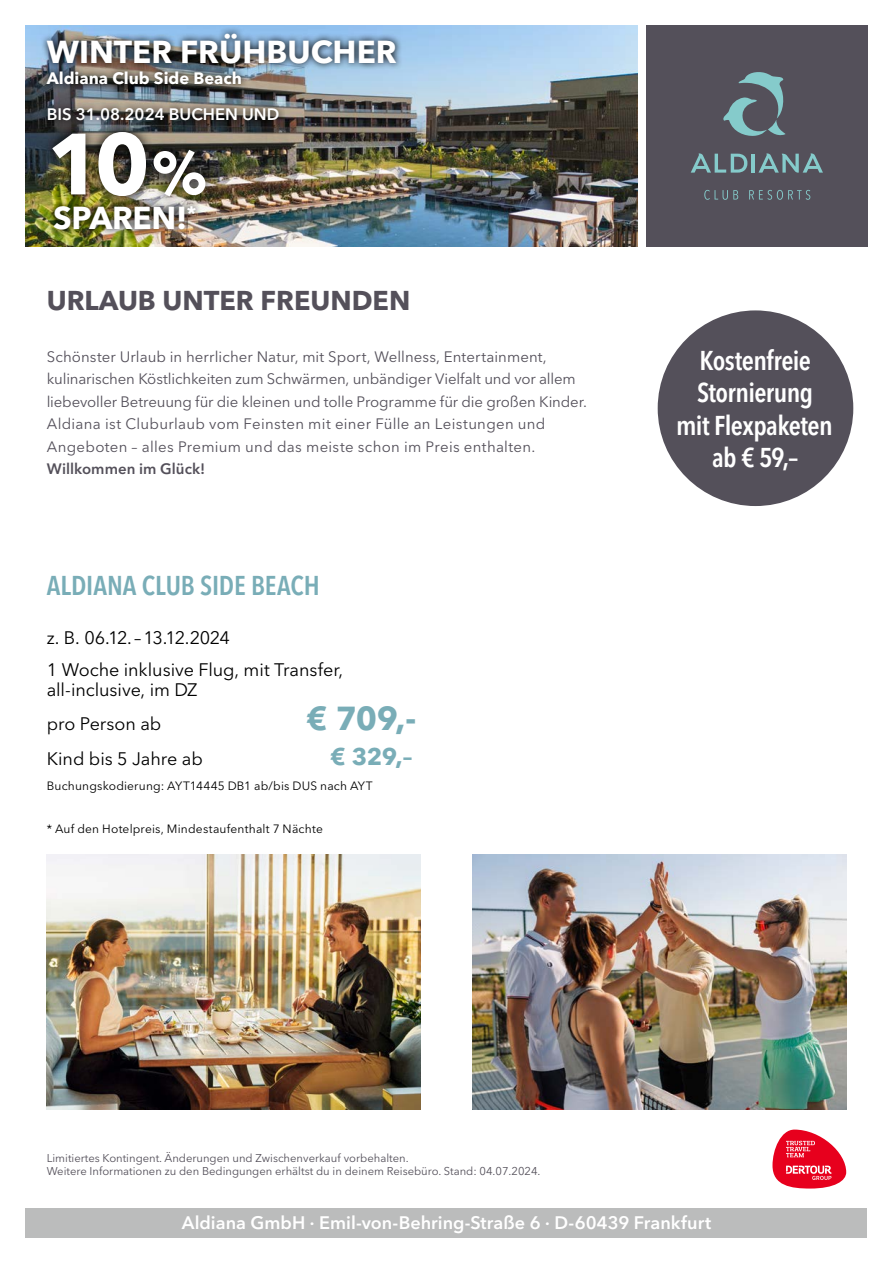
<style>
.page{position:relative;width:893px;height:1263px;background:#fff}
.page>*{position:absolute;margin:0;border:0;box-sizing:border-box;transform-origin:0 0}
.t1{font:700 85.8px "Avenir Next LT Pro";color:#fff}
.t2{font:700 60.3px "Avenir Next LT Pro";color:#fff}
.t3{font:700 33px "Avenir Next LT Pro";color:#79adb7}
.t4{font:700 31.5px "Avenir Next LT Pro";color:#fff}
.t5{font:600 condensed 27px/32.4px "Avenir Next LT Pro";letter-spacing:-.02em;color:#fff;text-align:center}
.t6{font:600 condensed 27px "Avenir Next LT Pro";letter-spacing:-.005em;color:#79adb7}
.t7{font:700 27px "Avenir Next LT Pro";color:#54505a}
.t8{font:700 24px "Avenir Next LT Pro";color:#79adb7}
.t9{font:700 19.5px "Avenir Next LT Pro";color:#fff}
.t10{font:18px/32.2px "Avenir Next LT Pro";letter-spacing:-.005em;color:#000}
.t11{font:600 18px "Avenir Next LT Pro";color:#fff}
.t12{font:600 16.5px "Avenir Next LT Pro";color:#fff}
.t13{font:700 16.5px "Avenir Next LT Pro";color:#fff}
.t14{font:15px/22.5px "Avenir Next LT Pro";letter-spacing:.005em;color:#54505a}
.t15{font:600 15px "Avenir Next LT Pro";letter-spacing:.005em;color:#54505a}
.t16{font:12px "Avenir Next LT Pro";letter-spacing:.015em;color:#000}
.t17{font:11.25px/12.8px "Avenir Next LT Pro";color:#54505a}
</style>
<div class="page">
<div style="left:26px;top:1208px;width:841px;height:29px;background:#bbbcbc"></div>
<div style="left:658px;top:310px;width:195px;height:196px;background:#54505a;border-radius:50%"></div>
<div style="left:646px;top:26px;width:221px;height:221px;background:#54505a"></div>
<svg style="left:704px;top:190px;width:34px;height:10px"></svg>
<svg style="left:749px;top:190px;width:61px;height:10px"></svg>
<svg style="left:723px;top:72px;width:63px;height:64px"></svg>
<svg style="left:691px;top:153px;width:56px;height:20px"></svg>
<hr style="left:752px;top:154px;width:3px;height:19px;background:#85cbcb">
<svg style="left:758px;top:153px;width:65px;height:20px"></svg>
<img style="left:26px;top:26px;width:611px;height:221px">
<svg style="left:772px;top:1129px;width:74px;height:59px"></svg>
<img style="left:39px;top:26px;width:364px;height:102px">
<img style="left:47px;top:208px;width:155px;height:29px">
<img style="left:41px;top:120px;width:176px;height:88px">
<img style="left:47px;top:855px;width:374px;height:255px">
<img style="left:472px;top:855px;width:374px;height:255px">
<h3 class="t4" style="left:47px;top:33px;width:351px">WINTER FRÜHBUCHER</h3>
<p class="t13" style="left:47px;top:69px;width:197px">Aldiana Club Side Beach</p>
<p class="t12" style="left:47px;top:105px;width:234px">BIS 31.08.2024 BUCHEN UND</p>
<h1 class="t1" style="left:47px;top:112px;width:105px">10</h1>
<h2 class="t2" style="left:152px;top:136px;width:56px">%</h2>
<h3 class="t4" style="left:53px;top:199px;width:136px">SPAREN!</h3>
<h3 class="t9" style="left:187px;top:202px;width:11px">*</h3>
<h3 class="t7" style="left:47px;top:284px;width:365px">URLAUB UNTER FREUNDEN</h3>
<p class="t14" style="left:47px;top:345px;width:542px">Schönster Urlaub in herrlicher Natur, mit Sport, Wellness, Entertainment, kulinarischen Köstlichkeiten zum Schwärmen, unbändiger Vielfalt und vor allem liebevoller Betreuung für die kleinen und tolle Programme für die großen Kinder.<br>Aldiana ist Cluburlaub vom Feinsten mit einer Fülle an Leistungen und Angeboten – alles Premium und das meiste schon im Preis enthalten.</p>
<p class="t15" style="left:47px;top:460px;width:160px">Willkommen im Glück!</p>
<h3 class="t6" style="left:47px;top:569px;width:274px">ALDIANA CLUB SIDE BEACH</h3>
<p class="t10" style="left:47px;top:622px;width:298px">z. B. 06.12. –13.12.2024<br>1 Woche inklusive Flug, mit Transfer,</p>
<p class="t10" style="left:47px;top:672px;width:152px;line-height:34.3px">all-inclusive, im DZ pro Person ab</p>
<h3 class="t3" style="left:306px;top:698px;width:111px">€ 709,-</h3>
<p class="t10" style="left:47px;top:742px;width:158px">Kind bis 5 Jahre ab</p>
<h3 class="t8" style="left:330px;top:741px;width:84px">€ 329,–</h3>
<p class="t16" style="left:47px;top:779px;width:327px">Buchungskodierung: AYT14445 DB1 ab/bis DUS nach AYT</p>
<p class="t16" style="left:47px;top:822px;width:278px">* Auf den Hotelpreis, Mindestaufenthalt 7 Nächte</p>
<h3 class="t5" style="left:676px;top:344px;width:158px">Kostenfreie<br>Stornierung<br>mit Flexpaketen ab € 59,–</h3>
<p class="t17" style="left:47px;top:1152px;width:495px">Limitiertes Kontingent. Änderungen und Zwischenverkauf vorbehalten.<br>Weitere Informationen zu den Bedingungen erhältst du in deinem Reisebüro. Stand: 04.07.2024.</p>
<p class="t11" style="left:182px;top:1212px;width:531px">Aldiana GmbH ∙ Emil-von-Behring-Straße 6 ∙ D-60439 Frankfurt</p>
</div>
